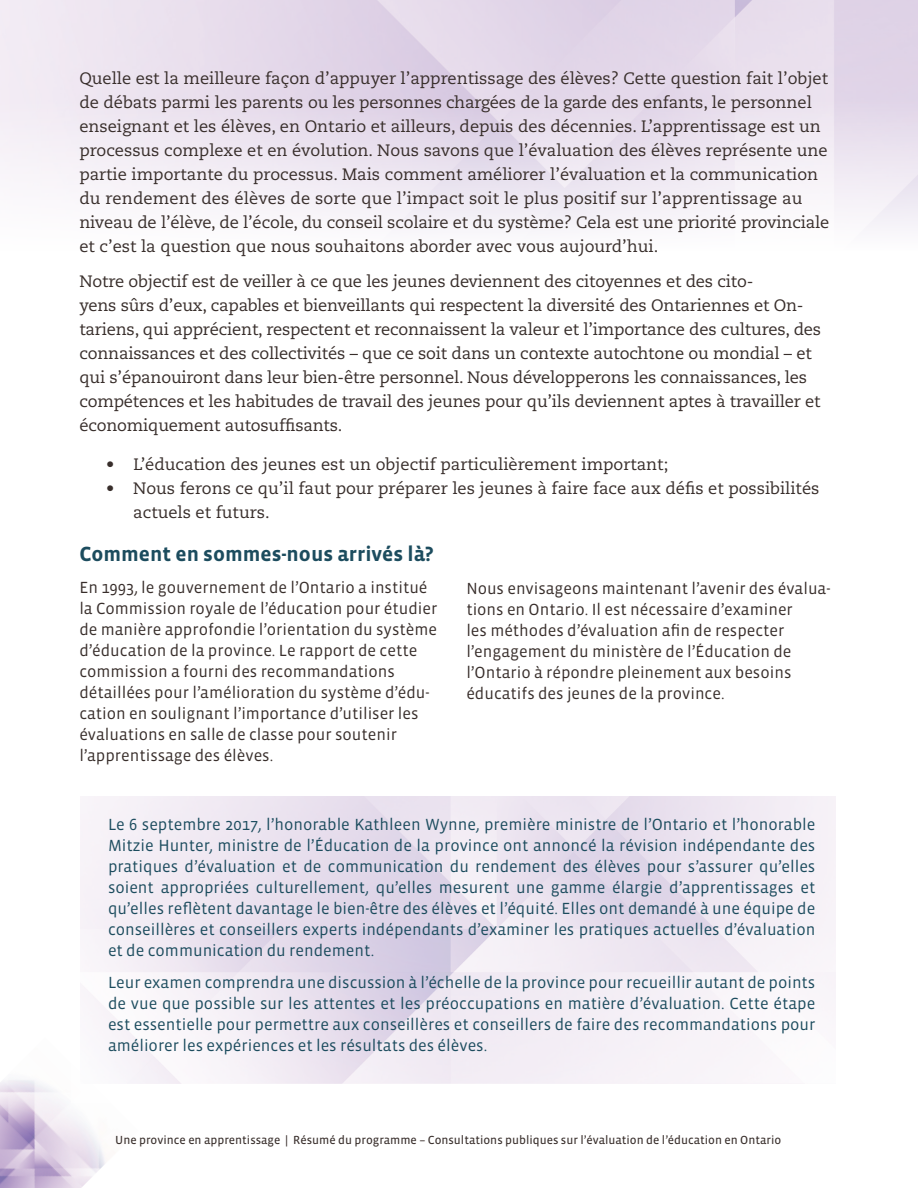
<style>
.page{position:relative;width:918px;height:1188px;background:#fff}
.page>*{position:absolute;margin:0;border:0;box-sizing:border-box;transform-origin:0 0}
.t1{font:700 21px "Vista Sans";color:#1c4c5e}
.t2{font:16.5px/24px "Caecilia";letter-spacing:-.01em;color:#382e2b}
.t3{font:16.5px/21px "Vista Sans";color:#1c4c5e;text-align:justify}
.t4{font:16.5px/21px "Vista Sans";color:#382e2b}
.t5{font:12px "Vista Sans Reg";color:#382e2b}
</style>
<div class="page">
<img style="left:0;top:1080px;width:105px;height:108px">
<svg style="left:0;top:97px;width:918px;height:149px;fill:#f2ecf4"></svg>
<svg style="left:71px;top:796px;width:765px;height:306px;fill:#f1ebf3"></svg>
<p class="t2" style="left:79px;top:67px;width:751px">Quelle est la meilleure façon d’appuyer l’apprentissage des élèves? Cette question fait l’objet de débats parmi les parents ou les personnes chargées de la garde des enfants, le personnel enseignant et les élèves, en Ontario et ailleurs, depuis des décennies. L’apprentissage est un processus complexe et en évolution. Nous savons que l’évaluation des élèves représente une partie importante du processus. Mais comment améliorer l’évaluation et la communication du rendement des élèves de sorte que l’impact soit le plus positif sur l’apprentissage au niveau de l’élève, de l’école, du conseil scolaire et du système? Cela est une priorité provinciale et c’est la question que nous souhaitons aborder avec vous aujourd’hui.</p>
<p class="t2" style="left:79px;top:270px;width:743px">Notre objectif est de veiller à ce que les jeunes deviennent des citoyennes et des cito-<br>yens sûrs d’eux, capables et bienveillants qui respectent la diversité des Ontariennes et On&shy;tariens, qui apprécient, respectent et reconnaissent la valeur et l’importance des cultures, des connaissances et des collectivités – que ce soit dans un contexte autochtone ou mondial – et qui s’épanouiront dans leur bien-être personnel. Nous développerons les connaissances, les compétences et les habitudes de travail des jeunes pour qu’ils deviennent aptes à travailler et économiquement autosuffisants.</p>
<p class="t2" style="left:106px;top:452px;width:563px">• L’éducation des jeunes est un objectif particulièrement important;</p>
<p class="t2" style="left:133px;top:476px;width:688px;text-indent:-27px">• Nous ferons ce qu’il faut pour préparer les jeunes à faire face aux défis et possibilités actuels et futurs.</p>
<p class="t1" style="left:79px;top:543px;width:356px">Comment en sommes-nous arrivés là?</p>
<p class="t4" style="left:79px;top:578px;width:360px">En 1993, le gouvernement de l’Ontario a institué la Commission royale de l’éducation pour étudier de manière approfondie l’orientation du système d’éducation de la province. Le rapport de cette commission a fourni des recommandations détaillées pour l’amélioration du système d’édu&shy;cation en soulignant l’importance d’utiliser les évaluations en salle de classe pour soutenir l’apprentissage des élèves.</p>
<p class="t4" style="left:466px;top:578px;width:366px">Nous envisageons maintenant l’avenir des évalua&shy;tions en Ontario. Il est nécessaire d’examiner<br>les méthodes d’évaluation afin de respecter l’engagement du ministère de l’Éducation de l’Ontario à répondre pleinement aux besoins éducatifs des jeunes de la province.</p>
<p class="t3" style="left:108px;top:815px;width:709px">Le 6 septembre 2017, l’honorable Kathleen Wynne, première ministre de l’Ontario et l’honorable Mitzie Hunter, ministre de l’Éducation de la province ont annoncé la révision indépendante des pratiques d’évaluation et de communication du rendement des élèves pour s’assurer qu’elles soient appropriées culturellement, qu’elles mesurent une gamme élargie d’apprentissages et qu’elles reflètent davantage le bien-être des élèves et l’équité. Elles ont demandé à une équipe de conseillères et conseillers experts indépendants d’examiner les pratiques actuelles d’évaluation et de communication du rendement.</p>
<p class="t3" style="left:108px;top:972px;width:709px">Leur examen comprendra une discussion à l’échelle de la province pour recueillir autant de points de vue que possible sur les attentes et les préoccupations en matière d’évaluation. Cette étape est essentielle pour permettre aux conseillères et conseillers de faire des recommandations pour améliorer les expériences et les résultats des élèves.</p>
<p class="t5" style="left:115px;top:1134px;width:668px">Une province en apprentissage | Résumé du programme – Consultations publiques sur l’évaluation de l’éducation en Ontario</p>
</div>
